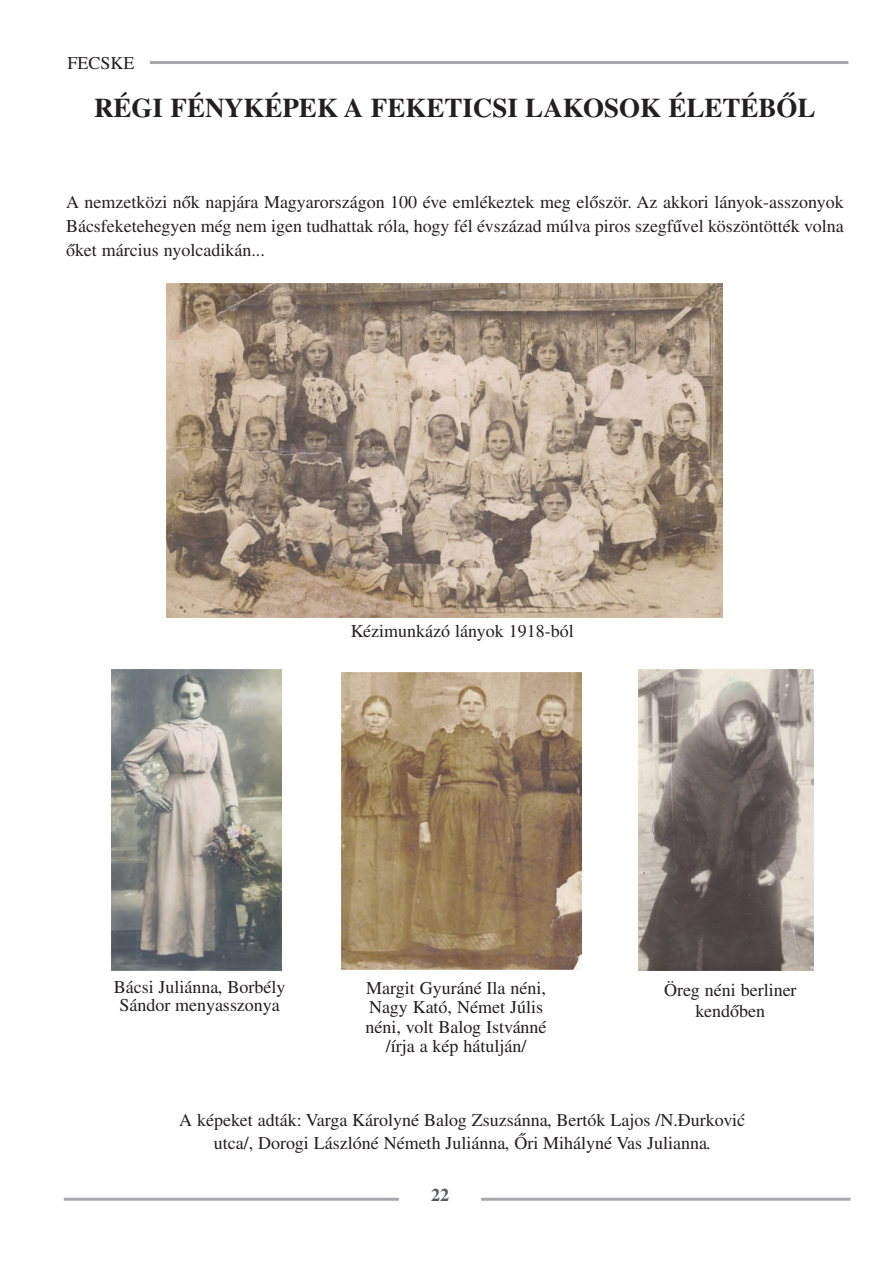
<style>
.page{position:relative;width:893px;height:1263px;background:#fff}
.page>*{position:absolute;margin:0;border:0;box-sizing:border-box;transform-origin:0 0}
.t1{font:700 27px "Times CE";color:#231f20}
.t2{font:18px/19.5px "Times CE";color:#231f20;text-align:center}
.t3{font:700 18px "Times CE";color:#57585a}
</style>
<div class="page">
<hr style="left:64px;top:1198px;width:786px;height:3px;background:#a8a9ad">
<div style="left:400px;top:1184px;width:81px;height:25px;background:#fff"></div>
<hr style="left:150px;top:61px;width:698px;height:3px;background:#a8a9ad">
<img style="left:166px;top:283px;width:557px;height:334px">
<img style="left:111px;top:669px;width:171px;height:302px">
<img style="left:342px;top:672px;width:240px;height:298px">
<img style="left:638px;top:669px;width:176px;height:302px">
<p class="t2" style="left:68px;top:55px;width:69px">FECSKE</p>
<h1 class="t1" style="left:94px;top:98px;width:723px">RÉGI FÉNYKÉPEK A FEKETICSI LAKOSOK ÉLETÉBŐL</h1>
<p class="t2" style="left:66px;top:192px;width:779px;line-height:24px;text-align:justify">A nemzetközi nők napjára Magyarországon 100 éve emlékeztek meg először. Az akkori lányok-asszonyok Bácsfeketehegyen még nem igen tudhattak róla, hogy fél évszázad múlva piros szegfűvel köszöntötték volna őket március nyolcadikán...</p>
<p class="t2" style="left:351px;top:623px;width:225px">Kézimunkázó lányok 1918-ból</p>
<p class="t2" style="left:114px;top:980px;width:173px;line-height:18px">Bácsi Juliánna, Borbély<br>Sándor menyasszonya</p>
<p class="t2" style="left:664px;top:981px;width:134px;line-height:21px">Öreg néni berliner kendőben</p>
<p class="t2" style="left:365px;top:980px;width:183px">Margit Gyuráné Ila néni,<br>Nagy Kató, Német Júlis néni, volt Balog Istvánné /írja a kép hátulján/</p>
<p class="t2" style="left:179px;top:1111px;width:567px;line-height:22.5px">A képeket adták: Varga Károlyné Balog Zsuzsánna, Bertók Lajos /N.Đurković utca/, Dorogi Lászlóné Németh Juliánna, Őri Mihályné Vas Julianna.</p>
<p class="t3" style="left:431px;top:1189px;width:19px">22</p>
</div>
